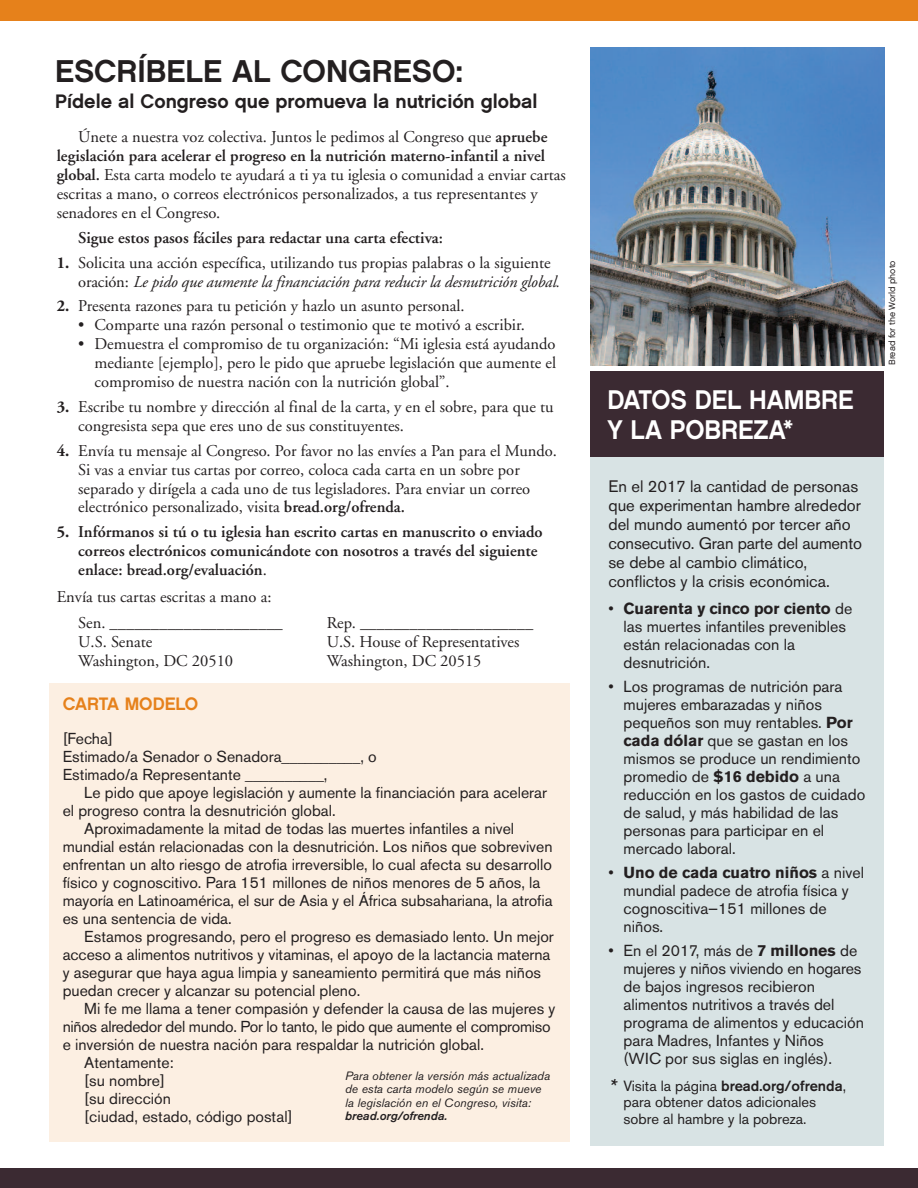
<style>
.page{position:relative;width:918px;height:1188px;background:#fff}
.page>*{position:absolute;margin:0;border:0;box-sizing:border-box;transform-origin:0 0}
.t1{font:31.5px "Chalet New York Nineteen Sixty";color:#231f20}
.t2{font:27px/30px "Chalet New York Nineteen Sixty";letter-spacing:-.005em;color:#fff;scale:.95 1}
.t3{font:19.5px "Chalet New York Nineteen Sixty";color:#231f20}
.t4{font:18px "Chalet New York Nineteen Sixty";color:#e6811b}
.t5{font:16.5px/18.9px "Adobe Garamond";color:#231f20}
.t6{font:600 16.5px/18.9px "Adobe Garamond";color:#231f20}
.t7{font:16.5px/18.9px "Akzidenz Grotesk BE";color:#231f20}
.t8{font:15.9px/18px "Akzidenz Grotesk BE";color:#231f20}
.t9{font:15.75px/18px "Akzidenz Grotesk BE";color:#231f20}
.t10{font:15.75px "Akzidenz Grotesk BE";letter-spacing:-.02em;color:#231f20}
.t11{font:14.7px/16.5px "Akzidenz Grotesk BE";color:#231f20}
.t12{font:italic 12px/13.5px "Akzidenz Grotesk BE";color:#231f20}
.t13{font:italic 500 12px "Akzidenz Grotesk BE";color:#231f20}
.t14{font:9px "Chalet London Nineteen Sixty";letter-spacing:-.005em;color:#231f20}
.s1{font-weight:600}
.s2{font-weight:700}
.s3{font-style:italic}
.s4{font-weight:400}
.s5{font-style:italic;font-size:21px}
.s6{font-weight:500}
</style>
<div class="page">
<div style="left:0;top:1168px;width:918px;height:20px;background:#3b2a32"></div>
<hr style="left:0;top:0;width:2px;height:21px;background:#e6811b">
<div style="left:49px;top:683px;width:520px;height:458px;background:#fcefe2"></div>
<img style="left:590px;top:47px;width:294px;height:319px">
<div style="left:590px;top:371px;width:294px;height:86px;background:#3b2a32"></div>
<div style="left:590px;top:457px;width:294px;height:688px;background:#d8e3e4"></div>
<div style="left:1px;top:0;width:917px;height:21px;background:#e6811b"></div>
<h1 class="t1" style="left:55px;top:51px;width:410px">ESCRÍBELE AL CONGRESO:</h1>
<p class="t3" style="left:55px;top:89px;width:484px">Pídele al Congreso que promueva la nutrición global</p>
<p class="t5" style="left:57px;top:129px;width:511px;text-indent:22px">Únete a nuestra voz colectiva. Juntos le pedimos al Congreso que <span class="s1">apruebe legislación para acelerar el progreso en la nutrición materno-infantil a nivel global.</span> Esta carta modelo te ayudará a ti ya tu iglesia o comunidad a enviar cartas escritas a mano, o correos electrónicos personalizados, a tus representantes y senadores en el Congreso.</p>
<p class="t6" style="left:78px;top:229px;width:366px">Sigue estos pasos fáciles para redactar una carta efectiva:</p>
<p class="t5" style="left:78px;top:254px;width:483px;text-indent:-22px"><span class="s2">1.</span> Solicita una acción específica, utilizando tus propias palabras o la siguiente oración: <span class="s3">Le pido que aumente la financiación para reducir la desnutrición global.</span></p>
<p class="t5" style="left:57px;top:298px;width:409px"><span class="s2">2.</span> Presenta razones para tu petición y hazlo un asunto personal.</p>
<p class="t5" style="left:78px;top:317px;width:448px">• Comparte una razón personal o testimonio que te motivó a escribir.</p>
<p class="t5" style="left:95px;top:336px;width:463px;text-align:justify;text-indent:-16px">• Demuestra el compromiso de tu organización: “Mi iglesia está ayudando mediante [ejemplo], pero le pido que apruebe legislación que aumente el compromiso de nuestra nación con la nutrición global”.</p>
<p class="t5" style="left:78px;top:399px;width:477px;text-indent:-22px"><span class="s2">3.</span> Escribe tu nombre y dirección al final de la carta, y en el sobre, para que tu congresista sepa que eres uno de sus constituyentes.</p>
<p class="t5" style="left:78px;top:442px;width:480px;text-indent:-22px"><span class="s2">4.</span> Envía tu mensaje al Congreso. Por favor no las envíes a Pan para el Mundo.<br>Si vas a enviar tus cartas por correo, coloca cada carta en un sobre por separado y dirígela a cada uno de tus legisladores. Para enviar un correo electrónico personalizado, visita <span class="s1">bread.org/ofrenda.</span></p>
<p class="t6" style="left:78px;top:524px;width:466px;text-indent:-22px"><span class="s2">5.</span> Infórmanos si tú o tu iglesia han escrito cartas en manuscrito o enviado correos electrónicos comunicándote con nosotros a través del siguiente enlace: bread.org/evaluación<span class="s4">.</span></p>
<p class="t5" style="left:78px;top:585px;width:206px;line-height:26.4px;text-indent:-22px">Envía tus cartas escritas a mano a:<br>Sen. _____________________</p>
<p class="t5" style="left:327px;top:615px;width:208px">Rep. _____________________</p>
<p class="t5" style="left:78px;top:634px;width:76px">U.S. Senate</p>
<p class="t5" style="left:327px;top:634px;width:194px">U.S. House of Representatives</p>
<p class="t5" style="left:78px;top:652px;width:156px">Washington, DC 20510</p>
<p class="t5" style="left:327px;top:652px;width:156px">Washington, DC 20515</p>
<p class="t4" style="left:63px;top:692px;width:137px">CARTA MODELO</p>
<p class="t9" style="left:63px;top:731px;width:316px">[Fecha]<br>Estimado/a Senador o Senadora__________, o<br>Estimado/a Representante __________,</p>
<p class="t9" style="left:84px;top:785px;width:464px">Le pido que apoye legislación y aumente la financiación para acelerar</p>
<p class="t9" style="left:63px;top:803px;width:275px">el progreso contra la desnutrición global.</p>
<p class="t9" style="left:84px;top:821px;width:431px">Aproximadamente la mitad de todas las muertes infantiles a nivel</p>
<p class="t9" style="left:63px;top:839px;width:491px">mundial están relacionadas con la desnutrición. Los niños que sobreviven</p>
<p class="t9" style="left:63px;top:857px;width:491px">enfrentan un alto riesgo de atrofia irreversible, lo cual afecta su desarrollo</p>
<p class="t9" style="left:63px;top:875px;width:479px">físico y cognoscitivo. Para 151 millones de niños menores de 5 años, la</p>
<p class="t9" style="left:63px;top:893px;width:491px">mayoría en Latinoamérica, el sur de Asia y el África subsahariana, la atrofia</p>
<p class="t9" style="left:63px;top:911px;width:170px">es una sentencia de vida.</p>
<p class="t9" style="left:84px;top:929px;width:471px">Estamos progresando, pero el progreso es demasiado lento. Un mejor</p>
<p class="t9" style="left:63px;top:947px;width:489px">acceso a alimentos nutritivos y vitaminas, el apoyo de la lactancia materna</p>
<p class="t9" style="left:63px;top:965px;width:480px">y asegurar que haya agua limpia y saneamiento permitirá que más niños</p>
<p class="t9" style="left:63px;top:983px;width:299px">puedan crecer y alcanzar su potencial pleno.</p>
<p class="t9" style="left:84px;top:1001px;width:473px">Mi fe me llama a tener compasión y defender la causa de las mujeres y</p>
<p class="t10" style="left:63px;top:1020px;width:489px">niños alrededor del mundo. Por lo tanto, le pido que aumente el compromiso</p>
<p class="t9" style="left:63px;top:1037px;width:423px">e inversión de nuestra nación para respaldar la nutrición global.</p>
<p class="t9" style="left:84px;top:1055px;width:91px">Atentamente:</p>
<p class="t9" style="left:84px;top:1073px;width:82px">[su nombre]</p>
<p class="t9" style="left:84px;top:1091px;width:88px">[su dirección</p>
<p class="t9" style="left:84px;top:1109px;width:210px">[ciudad, estado, código postal]</p>
<p class="t12" style="left:345px;top:1070px;width:206px">Para obtener la versión más actualizada de esta carta modelo según se mueve la legislación en el Congreso, visita:</p>
<p class="t13" style="left:345px;top:1111px;width:104px">bread.org/ofrenda.</p>
<h2 class="t2" style="left:608px;top:384px;width:261px">DATOS DEL HAMBRE<br>Y LA POBREZA*</h2>
<p class="t7" style="left:608px;top:479px;width:255px">En el 2017 la cantidad de personas que experimentan hambre alrededor del mundo aumentó por tercer año consecutivo. Gran parte del aumento se debe al cambio climático, conflictos y la crisis económica.</p>
<p class="t8" style="left:624px;top:601px;width:230px;text-indent:-15px">• <span class="s2">Cuarenta y cinco por ciento</span> de las muertes infantiles prevenibles están relacionadas con la desnutrición.</p>
<p class="t8" style="left:624px;top:679px;width:243px;text-indent:-15px">• Los programas de nutrición para mujeres embarazadas y niños pequeños son muy rentables. <span class="s2">Por cada dólar</span> que se gastan en los mismos se produce un rendimiento promedio de <span class="s2">$16 debido</span> a una reducción en los gastos de cuidado de salud, y más habilidad de las personas para participar en el mercado laboral.</p>
<p class="t8" style="left:624px;top:865px;width:242px;text-indent:-15px">• <span class="s2">Uno de cada cuatro niños</span> a nivel mundial padece de atrofia física y cognoscitiva—151 millones de niños.</p>
<p class="t8" style="left:624px;top:943px;width:242px;text-indent:-15px">• En el 2017, más de <span class="s2">7 millones</span> de mujeres y niños viviendo en hogares de bajos ingresos recibieron alimentos nutritivos a través del programa de alimentos y educación para Madres, Infantes y Niños (WIC por sus siglas en inglés).</p>
<p class="t11" style="left:624px;top:1079px;width:224px;text-indent:-15px"><span class="s5">*</span> Visita la página <span class="s6">bread.org/ofrenda</span>, para obtener datos adicionales sobre al hambre y la pobreza.</p>
<p class="t14" style="left:887px;top:365px;width:106px;rotate:-90deg">Bread for the World photo</p>
</div>
